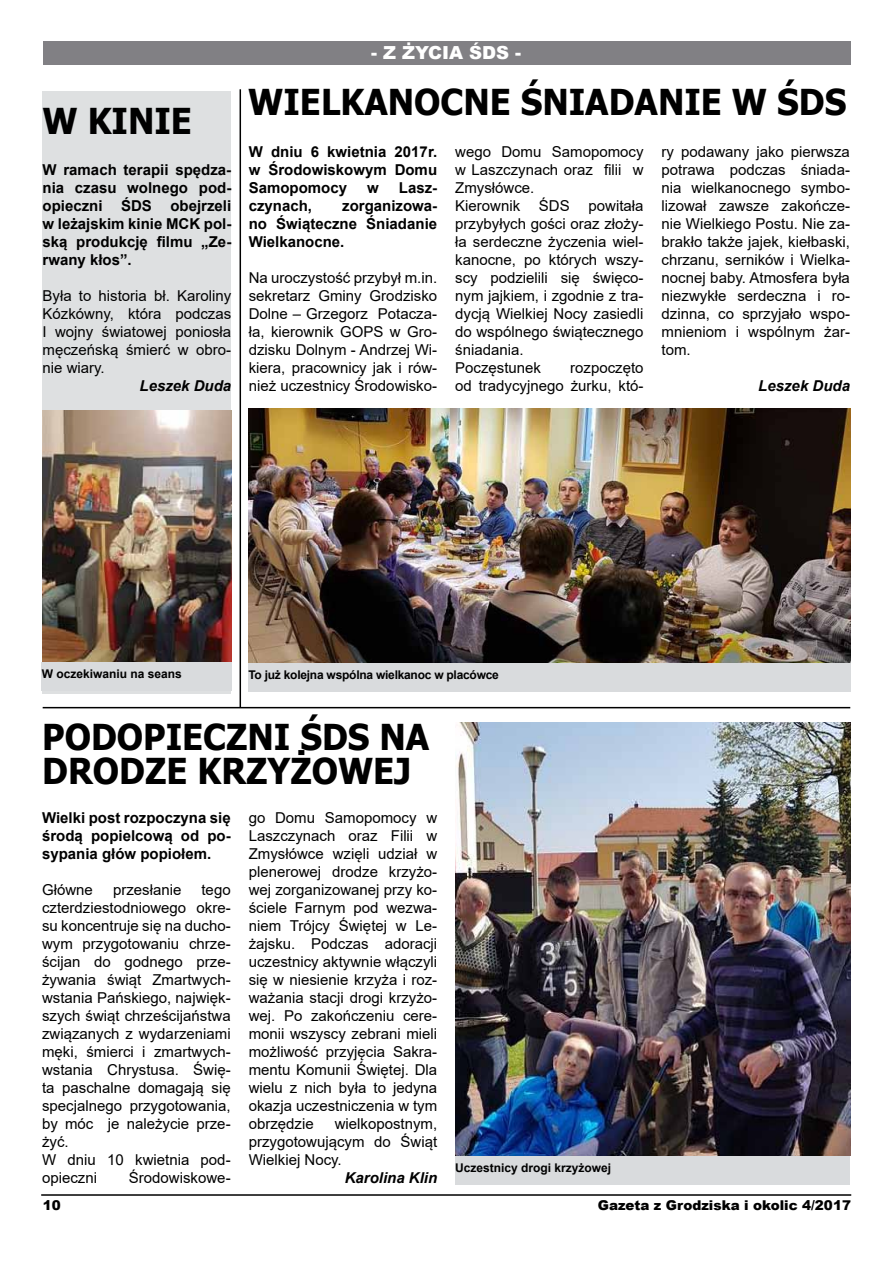
<style>
.page{position:relative;width:893px;height:1263px;background:#fff}
.page>*{position:absolute;margin:0;border:0;box-sizing:border-box;transform-origin:0 0}
.t1{font:700 35.7px/34.2px "Tahoma";color:#000;scale:.96 1}
.t2{font:900 18px "Arial";color:#fff}
.t3{font:15px/18px "Arial";color:#000;text-align:justify}
.t4{font:700 15px/18px "Arial";color:#000;text-align:justify}
.t5{font:italic 700 15px "Arial";color:#000}
.t6{font:900 13.5px "Arial";color:#000}
.t7{font:700 12px "Arial";color:#000}
.t8{font:700 12px "Arial";letter-spacing:-.02em;color:#000}
</style>
<div class="page">
<div style="left:43px;top:42px;width:807px;height:23px;background:#818084"></div>
<hr style="left:41px;top:1194px;width:810px;height:2px;background:#000">
<hr style="left:43px;top:707px;width:807px;height:1px;background:#000">
<img style="left:455px;top:723px;width:395px;height:433px">
<div style="left:455px;top:1156px;width:395px;height:28px;background:#d9dbdd"></div>
<img style="left:249px;top:408px;width:601px;height:256px">
<div style="left:43px;top:91px;width:188px;height:602px;background:#dee0e1"></div>
<img style="left:43px;top:410px;width:188px;height:252px">
<hr style="left:240px;top:89px;width:1px;height:618px;background:#000">
<div style="left:248px;top:664px;width:603px;height:28px;background:#d9dbdd"></div>
<div style="left:42px;top:663px;width:190px;height:28px;background:#d9dbdd"></div>
<h1 class="t1" style="left:43px;top:105px;width:157px">W KINIE</h1>
<p class="t4" style="left:43px;top:161px;width:190px">W ramach terapii spędza&shy;nia czasu wolnego pod&shy;opieczni ŚDS obejrzeli w leżajskim kinie MCK pol&shy;ską produkcję filmu „Ze&shy;rwany kłos”.</p>
<p class="t3" style="left:43px;top:286px;width:190px">Była to historia bł. Karoliny Kózkówny, która podczas I wojny światowej poniosła męczeńską śmierć w obro&shy;nie wiary.</p>
<p class="t5" style="left:140px;top:375px;width:93px">Leszek Duda</p>
<p class="t2" style="left:371px;top:39px;width:151px">- Z ŻYCIA ŚDS -</p>
<h1 class="t1" style="left:248px;top:87px;width:624px">WIELKANOCNE ŚNIADANIE W ŚDS</h1>
<p class="t4" style="left:249px;top:143px;width:190px">W dniu 6 kwietnia 2017r. w Środowiskowym Domu Samopomocy</p>
<p class="t4" style="left:367px;top:179px;width:13px">w</p>
<p class="t4" style="left:399px;top:179px;width:40px">Lasz-</p>
<p class="t4" style="left:249px;top:197px;width:190px;text-indent:93px">zorganizowa&shy;no Świąteczne Śniadanie Wielkanocne.</p>
<p class="t3" style="left:249px;top:269px;width:190px">Na uroczystość przybył m.in. sekretarz Gminy Grodzisko Dolne – Grzegorz Potacza&shy;ła, kierownik GOPS w Gro&shy;dzisku Dolnym - Andrzej Wi&shy;kiera, pracownicy jak i rów&shy;nież uczestnicy Środowisko-</p>
<p class="t4" style="left:249px;top:197px;width:65px">czynach,</p>
<p class="t3" style="left:455px;top:143px;width:190px;text-align:left">wego Domu Samopomocy w Laszczynach oraz filii w<br>Zmysłówce.<br>Kierownik</p>
<p class="t3" style="left:455px;top:197px;width:190px;text-align:left;text-indent:84px">ŚDS powitała przybyłych gości oraz złoży&shy;ła serdeczne życzenia wiel&shy;kanocne, po których wszy&shy;scy podzielili się święco&shy;nym jajkiem, i zgodnie z tra&shy;dycją Wielkiej Nocy zasiedli do wspólnego świątecznego śniadania.<br>Poczęstunek</p>
<p class="t3" style="left:455px;top:359px;width:190px;text-align:right">rozpoczęto<br>od tradycyjnego żurku, któ-</p>
<p class="t3" style="left:662px;top:143px;width:190px">ry podawany jako pierwsza potrawa podczas śniada&shy;nia wielkanocnego symbo&shy;lizował zawsze zakończe&shy;nie Wielkiego Postu. Nie za&shy;brakło także jajek, kiełbaski, chrzanu, serników i Wielka&shy;nocnej baby. Atmosfera była niezwykłe serdeczna i ro&shy;dzinna, co sprzyjało wspo&shy;mnieniom i wspólnym żar&shy;tom.</p>
<p class="t5" style="left:758px;top:376px;width:93px">Leszek Duda</p>
<p class="t7" style="left:42px;top:665px;width:142px">W oczekiwaniu na seans</p>
<p class="t8" style="left:248px;top:667px;width:252px">To już kolejna wspólna wielkanoc w placówce</p>
<h1 class="t1" style="left:42px;top:722px;width:294px">PODOPIECZNI ŚDS</h1>
<h1 class="t1" style="left:42px;top:722px;width:405px;text-indent:337px">NA<br>DRODZE KRZYŻOWEJ</h1>
<p class="t4" style="left:42px;top:809px;width:190px">Wielki post rozpoczyna się środą popielcową od po&shy;sypania głów popiołem.</p>
<p class="t3" style="left:42px;top:881px;width:52px">Główne</p>
<p class="t3" style="left:113px;top:881px;width:70px">przesłanie</p>
<p class="t3" style="left:42px;top:881px;width:190px;text-align:left;text-indent:159px">tego czterdziestodniowego okre&shy;su koncentruje się na ducho&shy;wym przygotowaniu chrze&shy;ścijan do godnego prze&shy;żywania świąt Zmartwych&shy;wstania Pańskiego, najwięk&shy;szych świąt chrześcijaństwa związanych z wydarzeniami męki, śmierci i zmartwych&shy;wstania Chrystusa. Świę&shy;ta paschalne domagają się specjalnego przygotowania, by móc je należycie prze&shy;żyć.<br>W dniu 10 kwietnia pod&shy;opieczni</p>
<p class="t3" style="left:129px;top:1169px;width:103px">Środowiskowe-</p>
<p class="t3" style="left:249px;top:809px;width:190px">go Domu Samopomocy w Laszczynach oraz Filii w Zmysłówce wzięli udział w plenerowej drodze krzyżo&shy;wej zorganizowanej przy ko&shy;ściele Farnym pod wezwa&shy;niem Trójcy Świętej w Le&shy;żajsku. Podczas adoracji uczestnicy aktywnie włączyli się w niesienie krzyża i roz&shy;ważania stacji drogi krzyżo&shy;wej. Po zakończeniu cere&shy;monii wszyscy zebrani mieli możliwość przyjęcia Sakra&shy;mentu Komunii Świętej. Dla wielu z nich była to jedyna okazja uczestniczenia w tym obrzędzie</p>
<p class="t3" style="left:249px;top:1115px;width:190px;text-indent:86px">wielkopostnym, przygotowującym do Świąt Wielkiej Nocy.</p>
<p class="t5" style="left:345px;top:1168px;width:94px">Karolina Klin</p>
<p class="t7" style="left:455px;top:1159px;width:158px">Uczestnicy drogi krzyżowej</p>
<p class="t6" style="left:43px;top:1195px;width:20px">10</p>
<p class="t6" style="left:598px;top:1196px;width:255px">Gazeta z Grodziska i okolic 4/2017</p>
</div>
